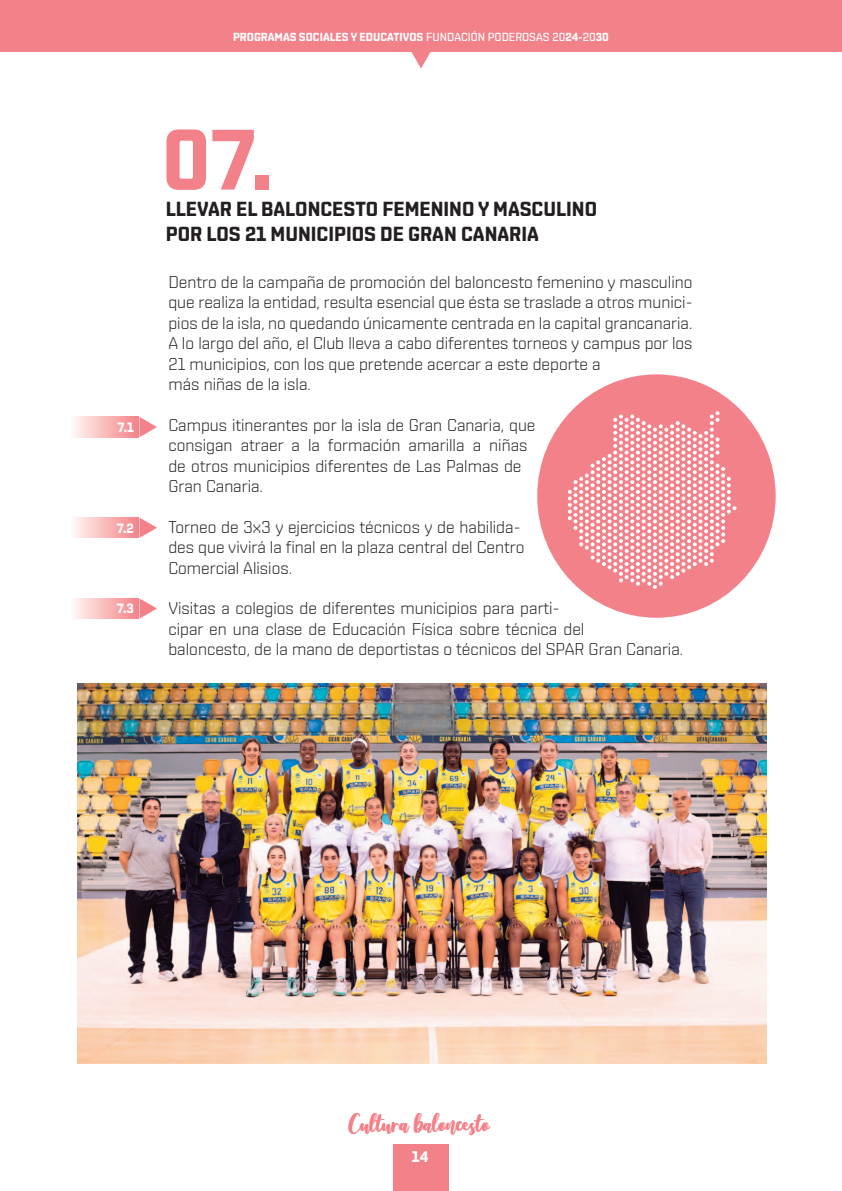
<style>
.page{position:relative;width:842px;height:1191px;background:#fff}
.page>*{position:absolute;margin:0;border:0;box-sizing:border-box;transform-origin:0 0}
.t1{font:85.7px "Shentox Regular 8";color:#f38189}
.t2{font:22.8px "Amelya";color:#f38189}
.t3{font:20.2px/24.3px "Shentox Regular 8";color:#231f20}
.t4{font:300 17px/20.4px "Shentox";color:#231f20}
.t5{font:15.5px "Shentox Regular 8";color:#fff}
.t6{font:13.4px "Shentox Regular 8";color:#fff}
.t7{font:11.6px "Shentox Regular 8";color:#fff}
.s1{font-family:"Shentox Regular 2"}
</style>
<div class="page">
<div style="left:0;top:0;width:842px;height:51px;background:#f38189"></div>
<svg style="left:404px;top:51px;width:34px;height:17px"></svg>
<div style="left:69px;top:417px;width:70px;height:20px;background:linear-gradient(to right,#fffdf9,#f48388)"></div>
<svg style="left:140px;top:417px;width:17px;height:20px"></svg>
<div style="left:69px;top:518px;width:70px;height:20px;background:linear-gradient(to right,#fffdf9,#f48388)"></div>
<svg style="left:140px;top:518px;width:17px;height:20px"></svg>
<div style="left:69px;top:598px;width:70px;height:21px;background:linear-gradient(to right,#fffdf9,#f48388)"></div>
<svg style="left:140px;top:598px;width:17px;height:21px"></svg>
<img style="left:77px;top:683px;width:689px;height:380px">
<div style="left:539px;top:376px;width:235px;height:240px;background:#f38189;border-radius:50%"></div>
<svg style="left:568px;top:411px;width:169px;height:178px"></svg>
<div style="left:393px;top:1144px;width:55px;height:47px;background:#f38189"></div>
<p class="t7" style="left:233px;top:32px;width:377px">PROGRAMAS SOCIALES Y EDUCATIVOS <span class="s1">FUNDACIÓN PODEROSAS 20</span>24-<span class="s1">20</span>30</p>
<p class="t6" style="left:118px;top:421px;width:18px">7.1</p>
<p class="t6" style="left:117px;top:522px;width:19px">7.2</p>
<p class="t6" style="left:117px;top:603px;width:19px">7.3</p>
<h1 class="t1" style="left:162px;top:123px;width:113px">07.</h1>
<p class="t3" style="left:166px;top:198px;width:433px">LLEVAR EL BALONCESTO FEMENINO Y MASCULINO<br>POR LOS 21 MUNICIPIOS DE GRAN CANARIA</p>
<p class="t4" style="left:168px;top:273px;width:526px">Dentro de la campaña de promoción del baloncesto femenino y masculino que realiza la entidad, resulta esencial que ésta se traslade a otros munici&shy;pios de la isla, no quedando únicamente centrada en la capital grancanaria.<br>A lo largo del año, el Club lleva a cabo diferentes torneos y campus por los 21 municipios, con los que pretende acercar a este deporte a<br>más niñas de la isla.</p>
<p class="t4" style="left:168px;top:416px;width:369px">Campus itinerantes por la isla de Gran Canaria, que consigan atraer a la formación amarilla a niñas de otros municipios diferentes de Las Palmas de Gran Canaria.</p>
<p class="t4" style="left:168px;top:518px;width:358px">Torneo de 3x3 y ejercicios técnicos y de habilida&shy;des que vivirá la final en la plaza central del Centro<br>Comercial Alisios.</p>
<p class="t4" style="left:168px;top:599px;width:516px">Visitas a colegios de diferentes municipios para parti-<br>cipar en una clase de Educación Física sobre técnica del<br>baloncesto, de la mano de deportistas o técnicos del SPAR Gran Canaria.</p>
<h2 class="t2" style="left:349px;top:1111px;width:142px">Cultura baloncesto</h2>
<p class="t5" style="left:421px;top:1149px;width:10px">2</p>
<p class="t5" style="left:412px;top:1149px;width:18px">14</p>
</div>
